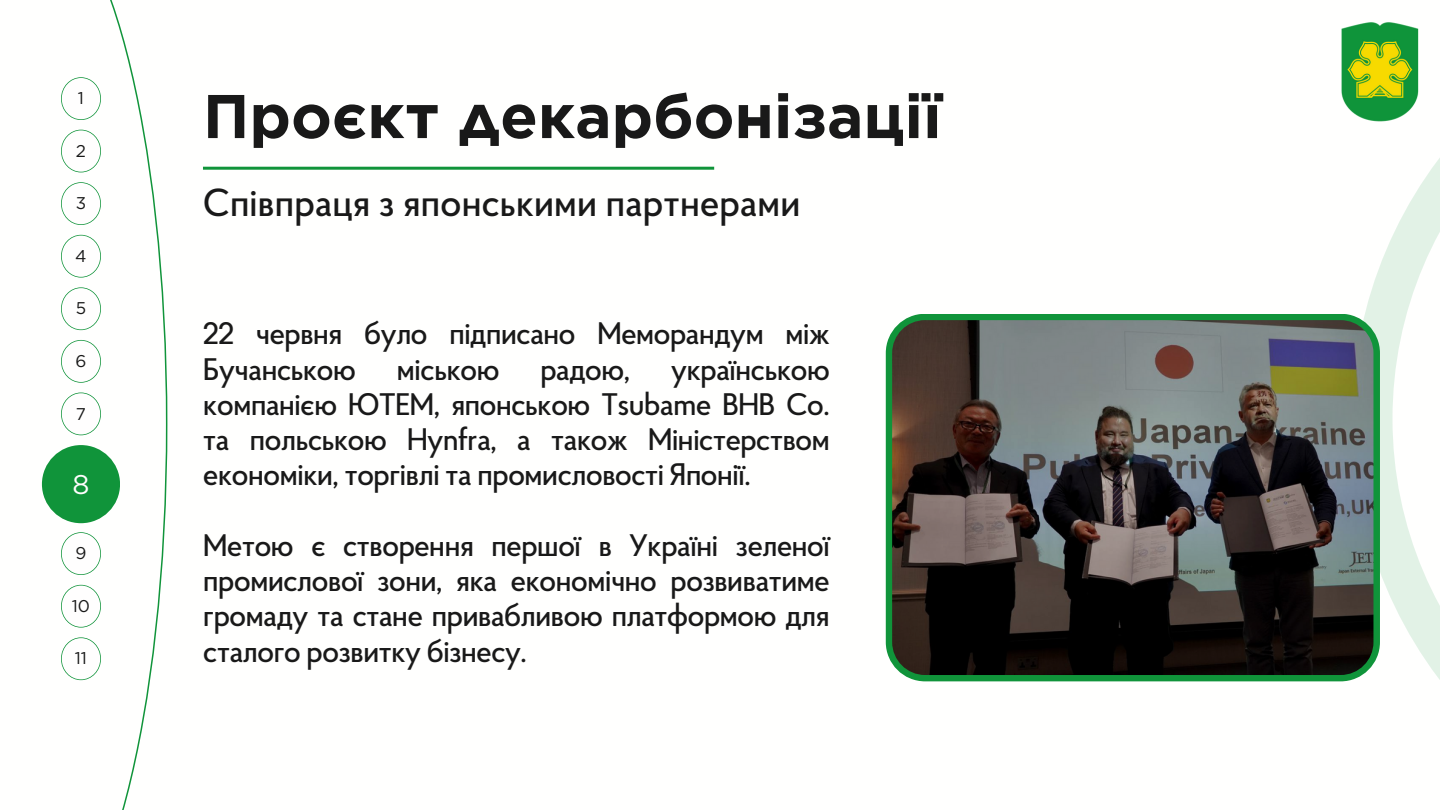
<style>
.page{position:relative;width:1440px;height:810px;background:#fff}
.page>*{position:absolute;margin:0;border:0;box-sizing:border-box;transform-origin:0 0}
.t1{font:700 61.6px "Gotham";color:#191919}
.t2{font:500 39px "Proba Pro";letter-spacing:-.01em;color:#191919}
.t3{font:500 31.1px/35.2px "Proba Pro";letter-spacing:-.03em;color:#191919;text-align:justify}
.t4{font:27px "Gotham";color:#fffefe}
.t5{font:17px "Gotham";color:#191919}
</style>
<div class="page">
<svg style="left:1365px;top:158px;width:75px;height:522px"></svg>
<img style="left:1341px;top:22px;width:78px;height:100px">
<hr style="left:203px;top:167px;width:511px;height:3px;background:#10943a">
<svg style="left:886px;top:314px;width:494px;height:367px;background:#474b45"></svg>
<svg style="left:41px;top:0;width:126px;height:810px"></svg>
<div style="left:42px;top:445px;width:78px;height:78px;background:#10943a;border-radius:50%"></div>
<svg style="left:61px;top:182px;width:40px;height:43px"></svg>
<svg style="left:61px;top:77px;width:40px;height:43px"></svg>
<svg style="left:61px;top:235px;width:40px;height:43px"></svg>
<svg style="left:61px;top:130px;width:40px;height:42px"></svg>
<svg style="left:61px;top:340px;width:40px;height:43px"></svg>
<svg style="left:61px;top:287px;width:40px;height:43px"></svg>
<svg style="left:61px;top:393px;width:40px;height:42px"></svg>
<svg style="left:61px;top:532px;width:40px;height:43px"></svg>
<svg style="left:61px;top:585px;width:40px;height:43px"></svg>
<svg style="left:61px;top:637px;width:40px;height:43px"></svg>
<p class="t5" style="left:78px;top:88px;width:8px">1</p>
<p class="t5" style="left:76px;top:140px;width:12px">2</p>
<p class="t5" style="left:76px;top:193px;width:12px">3</p>
<p class="t5" style="left:75px;top:245px;width:13px">4</p>
<p class="t5" style="left:76px;top:298px;width:12px">5</p>
<p class="t5" style="left:75px;top:351px;width:12px">6</p>
<p class="t5" style="left:76px;top:403px;width:12px">7</p>
<p class="t4" style="left:72px;top:468px;width:19px">8</p>
<p class="t5" style="left:75px;top:543px;width:12px">9</p>
<p class="t5" style="left:72px;top:595px;width:20px">10</p>
<p class="t5" style="left:75px;top:648px;width:14px">11</p>
<p class="t1" style="left:203px;top:79px;width:740px">Проєкт декарбонізації</p>
<p class="t2" style="left:203px;top:187px;width:599px">Співпраця з японськими партнерами</p>
<p class="t3" style="left:203px;top:319px;width:629px">22 червня було підписано Меморандум між<br>Бучанською</p>
<p class="t3" style="left:397px;top:354px;width:105px">міською</p>
<p class="t3" style="left:540px;top:354px;width:92px">радою,</p>
<p class="t3" style="left:203px;top:354px;width:629px;text-indent:468px">українською компанією ЮТЕМ, японською Tsubame BHB Co. та польською Hynfra, а також Міністерством економіки, торгівлі та промисловості Японії.</p>
<p class="t3" style="left:203px;top:530px;width:629px">Метою є створення першої в Україні зеленої промислової зони, яка економічно розвиватиме громаду та стане привабливою платформою для сталого розвитку бізнесу.</p>
</div>
